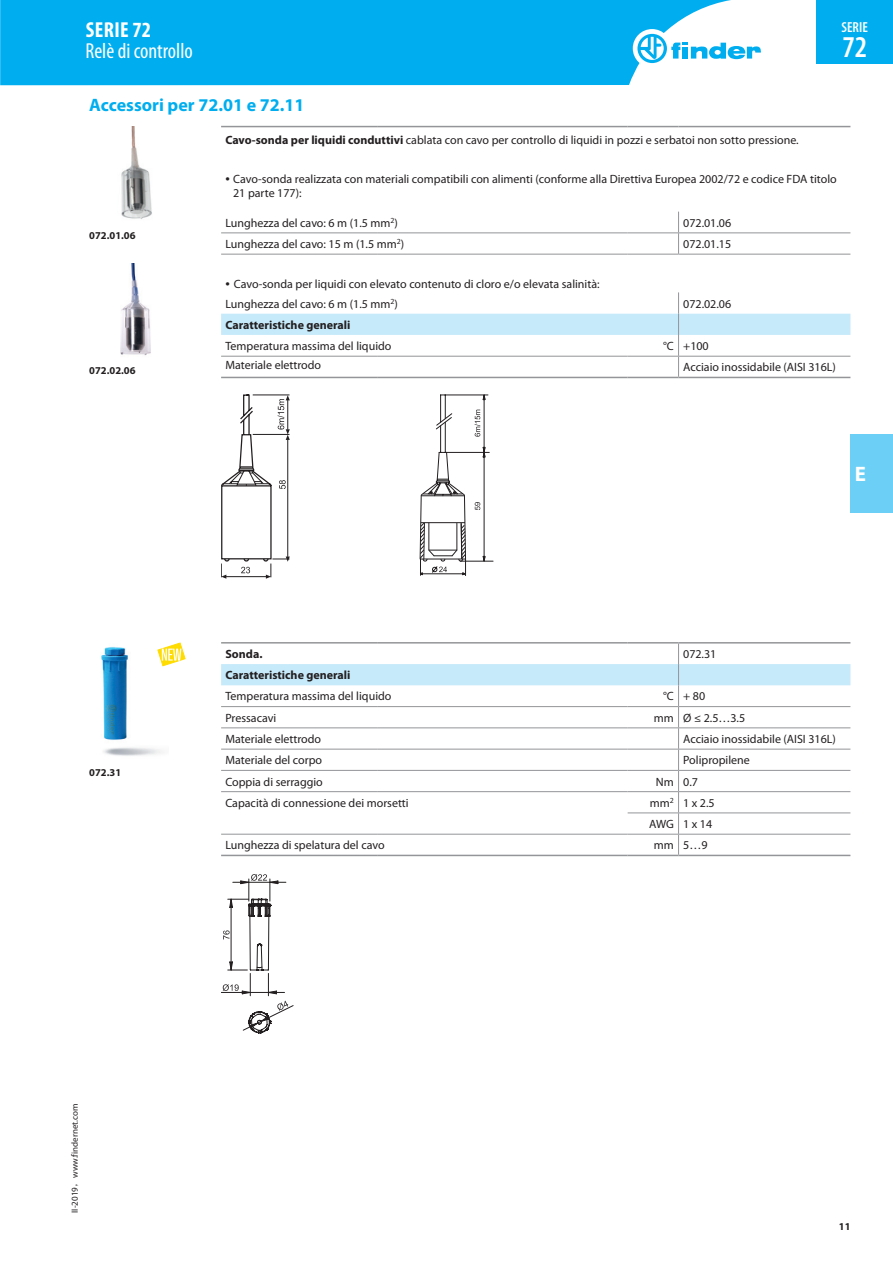
<style>
.page{position:relative;width:893px;height:1263px;background:#fff}
.page>*{position:absolute;margin:0;border:0;box-sizing:border-box;transform-origin:0 0}
.t1{font:600 condensed 30.3px "Myriad Pro";color:#fff}
.t2{font:condensed 21.75px "Myriad Pro";color:#fff}
.t3{font:700 condensed 21.75px "Myriad Pro";letter-spacing:.02em;color:#fff}
.t4{font:700 21px "Myriad Pro";color:#fff}
.t5{font:700 18px "Myriad Pro";color:#00aeef}
.t6{font:600 condensed 14.55px "Myriad Pro";color:#fff}
.t7{font:12px/14.2px "Myriad Pro";color:#231f20}
.t8{font:700 12px "Myriad Pro";color:#231f20}
.t9{font:700 10.5px "Myriad Pro";color:#231f20}
.t10{font:9px "Myriad Pro";color:#231f20}
.s1{font-weight:700}
.s2{font-size:15.75px}
.s3{font-family:"Sim Hei"}
</style>
<div class="page">
<svg style="left:221px;top:314px;width:629px;height:371px"></svg>
<hr style="left:679px;top:232px;width:171px;height:1px;background:#939598">
<hr style="left:679px;top:356px;width:171px;height:1px;background:#939598">
<hr style="left:679px;top:727px;width:171px;height:1px;background:#939598">
<hr style="left:679px;top:791px;width:171px;height:1px;background:#939598">
<hr style="left:679px;top:706px;width:171px;height:1px;background:#939598">
<hr style="left:679px;top:749px;width:171px;height:1px;background:#939598">
<hr style="left:679px;top:770px;width:171px;height:1px;background:#939598">
<hr style="left:679px;top:812px;width:171px;height:1px;background:#939598">
<hr style="left:221px;top:232px;width:156px;height:1px;background:#939598">
<hr style="left:377px;top:232px;width:251px;height:1px;background:#939598">
<hr style="left:628px;top:232px;width:51px;height:1px;background:#939598">
<svg style="left:678px;top:212px;width:1px;height:42px"></svg>
<hr style="left:221px;top:254px;width:156px;height:1px;background:#939598">
<hr style="left:377px;top:254px;width:251px;height:1px;background:#939598">
<hr style="left:628px;top:254px;width:51px;height:1px;background:#939598">
<hr style="left:679px;top:254px;width:171px;height:1px;background:#939598">
<hr style="left:221px;top:356px;width:156px;height:1px;background:#939598">
<hr style="left:377px;top:356px;width:251px;height:1px;background:#939598">
<hr style="left:628px;top:356px;width:51px;height:1px;background:#939598">
<hr style="left:628px;top:812px;width:51px;height:1px;background:#939598">
<hr style="left:679px;top:834px;width:171px;height:1px;background:#939598">
<svg style="left:678px;top:292px;width:1px;height:85px"></svg>
<hr style="left:221px;top:377px;width:156px;height:1px;background:#939598">
<hr style="left:377px;top:377px;width:251px;height:1px;background:#939598">
<hr style="left:628px;top:377px;width:51px;height:1px;background:#939598">
<hr style="left:679px;top:377px;width:171px;height:1px;background:#939598">
<hr style="left:221px;top:126px;width:156px;height:1px;background:#939598">
<hr style="left:377px;top:126px;width:251px;height:1px;background:#939598">
<hr style="left:628px;top:126px;width:51px;height:1px;background:#939598">
<hr style="left:679px;top:126px;width:171px;height:1px;background:#939598">
<hr style="left:679px;top:642px;width:171px;height:1px;background:#939598">
<hr style="left:221px;top:642px;width:156px;height:1px;background:#939598">
<hr style="left:377px;top:642px;width:251px;height:1px;background:#939598">
<hr style="left:628px;top:642px;width:51px;height:1px;background:#939598">
<hr style="left:221px;top:706px;width:156px;height:1px;background:#939598">
<hr style="left:377px;top:706px;width:251px;height:1px;background:#939598">
<hr style="left:628px;top:706px;width:51px;height:1px;background:#939598">
<hr style="left:221px;top:727px;width:156px;height:1px;background:#939598">
<hr style="left:377px;top:727px;width:251px;height:1px;background:#939598">
<hr style="left:628px;top:727px;width:51px;height:1px;background:#939598">
<hr style="left:221px;top:749px;width:156px;height:1px;background:#939598">
<hr style="left:377px;top:749px;width:251px;height:1px;background:#939598">
<hr style="left:628px;top:749px;width:51px;height:1px;background:#939598">
<hr style="left:221px;top:770px;width:156px;height:1px;background:#939598">
<hr style="left:377px;top:770px;width:251px;height:1px;background:#939598">
<hr style="left:628px;top:770px;width:51px;height:1px;background:#939598">
<hr style="left:628px;top:791px;width:51px;height:1px;background:#939598">
<hr style="left:221px;top:791px;width:156px;height:1px;background:#939598">
<hr style="left:377px;top:791px;width:251px;height:1px;background:#939598">
<hr style="left:221px;top:834px;width:156px;height:1px;background:#939598">
<hr style="left:377px;top:834px;width:251px;height:1px;background:#939598">
<hr style="left:628px;top:834px;width:51px;height:1px;background:#939598">
<svg style="left:678px;top:643px;width:1px;height:212px"></svg>
<hr style="left:221px;top:855px;width:156px;height:1px;background:#939598">
<hr style="left:377px;top:855px;width:251px;height:1px;background:#939598">
<hr style="left:628px;top:855px;width:51px;height:1px;background:#939598">
<hr style="left:679px;top:855px;width:171px;height:1px;background:#939598">
<img style="left:121px;top:127px;width:31px;height:92px">
<img style="left:120px;top:263px;width:31px;height:93px">
<svg style="left:221px;top:394px;width:69px;height:185px"></svg>
<hr style="left:460px;top:561px;width:33px;height:1px;background:#231f20">
<hr style="left:446px;top:452px;width:43px;height:1px;background:#231f20">
<hr style="left:445px;top:395px;width:43px;height:1px;background:#231f20">
<svg style="left:420px;top:394px;width:65px;height:182px"></svg>
<img style="left:101px;top:647px;width:63px;height:109px">
<svg style="left:158px;top:643px;width:27px;height:23px"></svg>
<hr style="left:221px;top:992px;width:64px;height:1px;background:#231f20">
<svg style="left:223px;top:874px;width:70px;height:159px"></svg>
<hr style="left:233px;top:882px;width:53px;height:1px;background:#231f20">
<div style="left:0;top:0;width:731px;height:85px;background:#00aeef"></div>
<div style="left:633px;top:29px;width:38px;height:39px;background:#fff;border-radius:50%"></div>
<svg style="left:637px;top:34px;width:124px;height:29px"></svg>
<div style="left:816px;top:0;width:77px;height:64px;background:#00aeef"></div>
<div style="left:850px;top:434px;width:43px;height:78px;background:#6bcff6"></div>
<h2 class="t3" style="left:86px;top:17px;width:67px">SERIE 72</h2>
<h2 class="t2" style="left:85px;top:38px;width:109px">Relè di controllo</h2>
<h3 class="t5" style="left:89px;top:93px;width:217px">Accessori per 72.01 e 72.11</h3>
<p class="t6" style="left:842px;top:19px;width:28px">SERIE</p>
<h1 class="t1" style="left:842px;top:30px;width:26px">72</h1>
<p class="t9" style="left:89px;top:229px;width:48px">072.01.06</p>
<p class="t9" style="left:89px;top:364px;width:48px">072.02.06</p>
<p class="t9" style="left:89px;top:766px;width:33px">072.31</p>
<p class="t7" style="left:225px;top:133px;width:575px"><span class="s1">Cavo-sonda per liquidi conduttivi</span> cablata con cavo per controllo di liquidi in pozzi e serbatoi non sotto pressione.</p>
<p class="t7" style="left:233px;top:171px;width:605px;text-indent:-8px"><span class="s2">•</span> Cavo-sonda realizzata con materiali compatibili con alimenti (conforme alla Direttiva Europea 2002/72 e codice FDA titolo<br>21 parte 177):</p>
<p class="t7" style="left:225px;top:215px;width:174px">Lunghezza del cavo: 6 m (1.5 mm<sup>2</sup>)</p>
<p class="t7" style="left:683px;top:215px;width:50px">072.01.06</p>
<p class="t7" style="left:225px;top:237px;width:180px">Lunghezza del cavo: 15 m (1.5 mm<sup>2</sup>)</p>
<p class="t7" style="left:683px;top:237px;width:50px">072.01.15</p>
<p class="t7" style="left:225px;top:274px;width:376px;line-height:19.4px"><span class="s2">•</span> Cavo-sonda per liquidi con elevato contenuto di cloro e/o elevata salinità:<br>Lunghezza del cavo: 6 m (1.5 mm<sup>2</sup>)</p>
<p class="t7" style="left:683px;top:296px;width:50px">072.02.06</p>
<p class="t8" style="left:225px;top:317px;width:127px">Caratteristiche generali</p>
<p class="t7" style="left:225px;top:339px;width:168px">Temperatura massima del liquido</p>
<p class="t7" style="left:663px;top:339px;width:47px">°C +100</p>
<p class="t7" style="left:225px;top:358px;width:97px">Materiale elettrodo</p>
<p class="t7" style="left:683px;top:360px;width:154px">Acciaio inossidabile (AISI 316L)</p>
<h3 class="t4" style="left:855px;top:460px;width:13px">E</h3>
<p class="t8" style="left:225px;top:646px;width:39px">Sonda.</p>
<p class="t7" style="left:683px;top:647px;width:35px">072.31</p>
<p class="t8" style="left:225px;top:667px;width:127px">Caratteristiche generali</p>
<p class="t7" style="left:225px;top:689px;width:168px">Temperatura massima del liquido</p>
<p class="t7" style="left:663px;top:689px;width:44px">°C + 80</p>
<p class="t7" style="left:225px;top:710px;width:52px">Pressacavi</p>
<p class="t7" style="left:654px;top:710px;width:93px">mm Ø ≤ 2.5…3.5</p>
<p class="t7" style="left:225px;top:732px;width:97px">Materiale elettrodo</p>
<p class="t7" style="left:683px;top:732px;width:154px">Acciaio inossidabile (AISI 316L)</p>
<p class="t7" style="left:225px;top:753px;width:98px">Materiale del corpo</p>
<p class="t7" style="left:683px;top:753px;width:68px">Polipropilene</p>
<p class="t7" style="left:225px;top:774px;width:99px">Coppia di serraggio</p>
<p class="t7" style="left:656px;top:774px;width:44px">Nm 0.7</p>
<p class="t7" style="left:225px;top:795px;width:185px">Capacità di connessione dei morsetti</p>
<p class="t7" style="left:649px;top:792px;width:67px;line-height:21.3px">mm<sup>2</sup> 1 x 2.5<br>AWG 1 x 14</p>
<p class="t7" style="left:225px;top:838px;width:161px">Lunghezza di spelatura del cavo</p>
<p class="t7" style="left:654px;top:838px;width:55px">mm 5…9</p>
<p class="t10" style="left:69px;top:1213px;width:111px;rotate:-90deg">II-2019<span class="s3">，</span>www.findernet.com</p>
<p class="t9" style="left:839px;top:1219px;width:13px">11</p>
</div>
